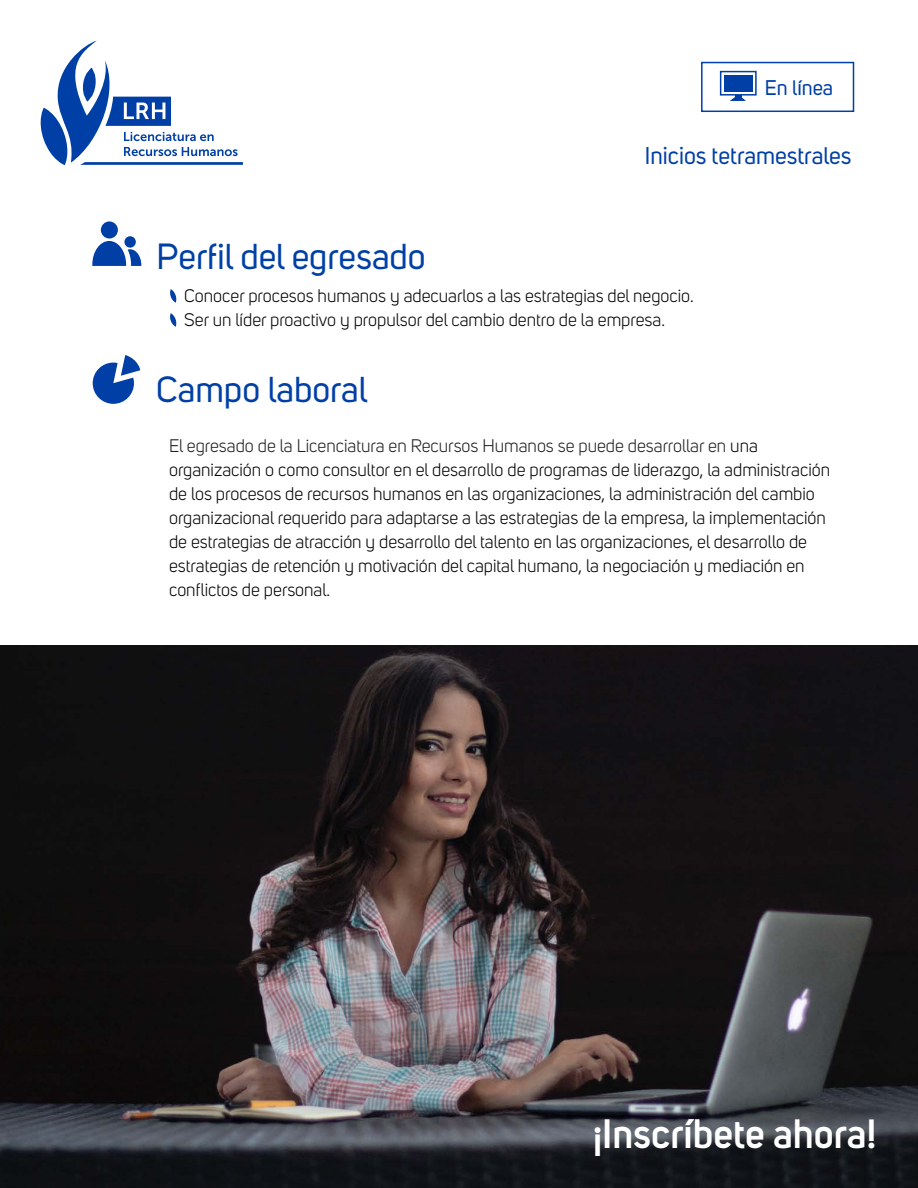
<style>
.page{position:relative;width:918px;height:1188px;background:#fff}
.page>*{position:absolute;margin:0;border:0;box-sizing:border-box;transform-origin:0 0}
.t1{font:600 40.5px "Uni Sans";color:#fff}
.t2{font:36px "Uni Sans";color:#0040a6}
.t3{font:24px "Uni Sans";color:#0040a6}
.t4{font:21px "Uni Sans";color:#0040a6}
.t5{font:18px/24px "Uni Sans";color:#040503}
.s1{color:#231f20}
</style>
<div class="page">
<img style="left:0;top:645px;width:918px;height:543px">
<svg style="left:170px;top:289px;width:7px;height:14px"></svg>
<svg style="left:170px;top:313px;width:7px;height:14px"></svg>
<svg style="left:92px;top:221px;width:49px;height:45px"></svg>
<div style="left:701px;top:62px;width:153px;height:50px;border:2px solid #0040a6"></div>
<div style="left:724px;top:75px;width:28px;height:17px;background:#0040a6"></div>
<div style="left:720px;top:71px;width:37px;height:25px;border:2px solid #0040a6"></div>
<svg style="left:730px;top:95px;width:16px;height:6px"></svg>
<svg style="left:93px;top:355px;width:47px;height:49px"></svg>
<svg style="left:40px;top:41px;width:203px;height:124px"></svg>
<p class="t4" style="left:765px;top:76px;width:70px">En línea</p>
<h3 class="t3" style="left:645px;top:142px;width:208px">Inicios tetramestrales</h3>
<h2 class="t2" style="left:157px;top:235px;width:271px">Perfil del egresado</h2>
<p class="t5" style="left:184px;top:284px;width:511px">Conocer procesos humanos y adecuarlos a las estrategias del negocio.<br>Ser un líder proactivo y propulsor del cambio dentro de la empresa.</p>
<h2 class="t2" style="left:156px;top:369px;width:213px">Campo laboral</h2>
<p class="t5" style="left:169px;top:434px;width:663px"><span class="s1">El egresado de la Licenciatura en Recursos Humanos se puede desarrollar en</span> una organización o como consultor en el desarrollo de programas de liderazgo, la administración de los procesos de recursos humanos en las organizaciones, la administración del cambio organizacional requerido para adaptarse a las estrategias de la empresa, la implementación de estrategias de atracción y desarrollo del talento en las organizaciones, el desarrollo de estrategias de retención y motivación del capital humano, la negociación y mediación en conflictos de personal.</p>
<h1 class="t1" style="left:593px;top:1103px;width:285px">¡Inscríbete ahora!</h1>
</div>
